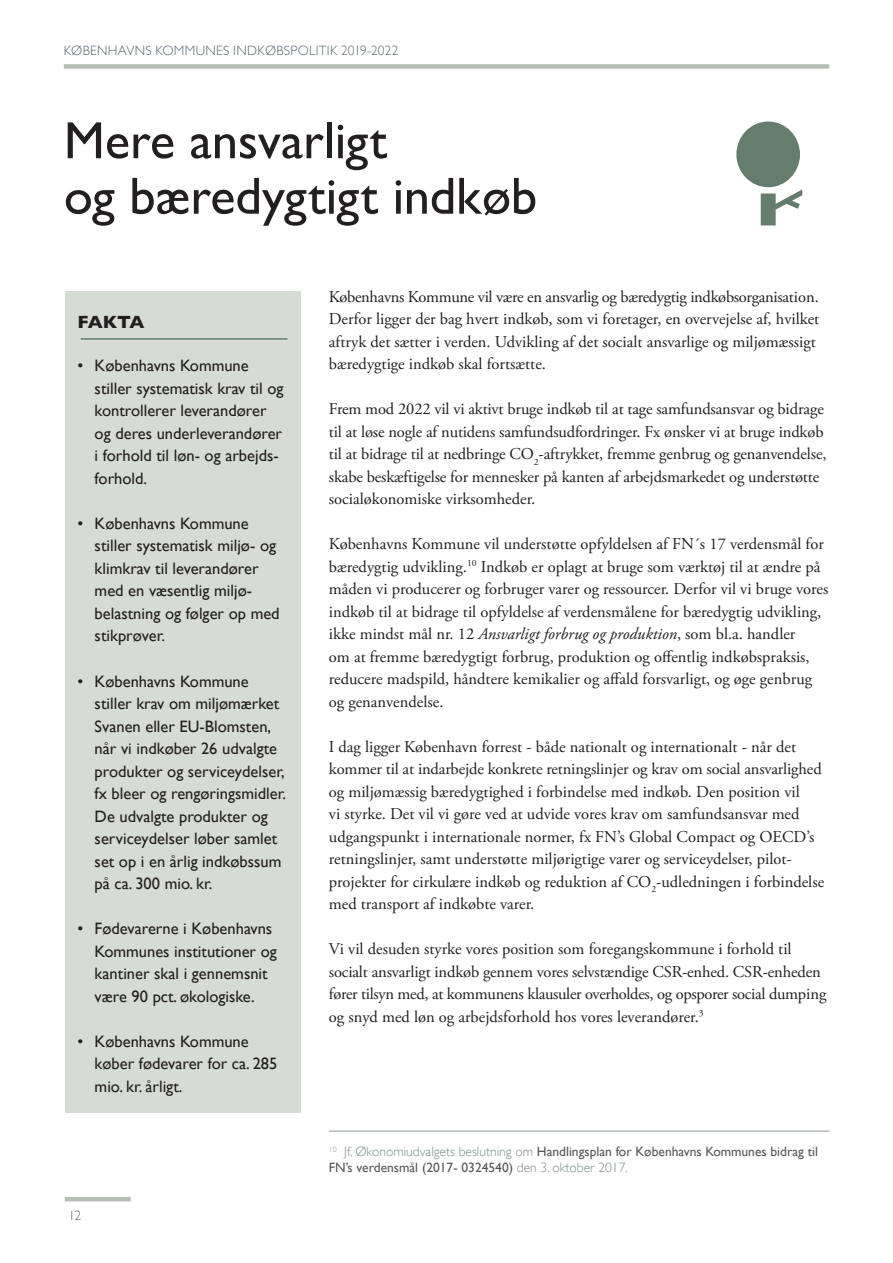
<style>
.page{position:relative;width:893px;height:1263px;background:#fff}
.page>*{position:absolute;margin:0;border:0;box-sizing:border-box;transform-origin:0 0}
.Overskrift_1{font:52.5px "Gill Sans";letter-spacing:-.005em;color:#231f20}
.FAKTA_brød{font:700 18px "Gill Sans";letter-spacing:-.03em;color:#231f20}
.brødtekst{font:16.5px/22.5px "Adobe Garamond Pro";color:#231f20}
.FAKTA_brød_punkt{font:16.5px/22.5px "Gill Sans";color:#231f20}
.Noter{font:13.5px/16.2px "Gill Sans";color:#57585a}
.t1{font:300 13.5px "Gill Sans";letter-spacing:.02em;color:#5b6771}
.s1{font-style:italic}
.s2{font-weight:300;color:#7e9083}
</style>
<div class="page">
<hr style="left:65px;top:1197px;width:66px;height:4px;background:#b7beb7">
<div style="left:64px;top:64px;width:765px;height:5px;background:#b7beb7"></div>
<hr style="left:329px;top:1130px;width:500px;height:2px;background:#b7beb7">
<svg style="left:736px;top:122px;width:66px;height:103px"></svg>
<div style="left:65px;top:291px;width:235px;height:821px;background:#d7dbd6"></div>
<hr style="left:81px;top:338px;width:206px;height:2px;background:#657d6d">
<p class="t1" style="left:64px;top:42px;width:336px">KØBENHAVNS KOMMUNES INDKØBSPOLITIK 2019-2022</p>
<p class="Overskrift_1" style="left:64px;top:110px;width:325px">Mere ansvarligt</p>
<p class="Overskrift_1" style="left:64px;top:165px;width:475px">og bæredygtigt indkøb</p>
<p class="FAKTA_brød" style="left:78px;top:311px;width:68px">FAKTA</p>
<p class="FAKTA_brød_punkt" style="left:95px;top:354px;width:190px;text-indent:-17px">• Københavns Kommune stiller systematisk krav til og kontrollerer leverandører og deres underleverandører i forhold til løn- og arbejds&shy;forhold.</p>
<p class="FAKTA_brød_punkt" style="left:95px;top:512px;width:187px;text-indent:-17px">• Københavns Kommune stiller systematisk miljø- og klimkrav til leverandører med en væsentlig miljø&shy;belastning og følger op med stikprøver.</p>
<p class="FAKTA_brød_punkt" style="left:95px;top:669px;width:193px;text-indent:-17px">• Københavns Kommune stiller krav om miljømærket<br>Svanen eller EU-Blomsten, når vi indkøber 26 udvalgte produkter og serviceydelser, fx bleer og rengøringsmidler.<br>De udvalgte produkter og serviceydelser løber samlet set op i en årlig indkøbssum på ca. 300 mio. kr.</p>
<p class="FAKTA_brød_punkt" style="left:95px;top:917px;width:184px;text-indent:-17px">• Fødevarerne i Københavns<br>Kommunes institutioner og kantiner skal i gennemsnit være 90 pct. økologiske.</p>
<p class="FAKTA_brød_punkt" style="left:95px;top:1029px;width:184px;text-indent:-17px">• Københavns Kommune køber fødevarer for ca. 285 mio. kr. årligt.</p>
<p class="t1" style="left:69px;top:1207px;width:14px">12</p>
<p class="brødtekst" style="left:329px;top:286px;width:492px">Københavns Kommune vil være en ansvarlig og bæredygtig indkøbsorganisation.<br>Derfor ligger der bag hvert indkøb, som vi foretager, en overvejelse af, hvilket aftryk det sætter i verden. Udvikling af det socialt ansvarlige og miljømæssigt bæredygtige indkøb skal fortsætte.</p>
<p class="brødtekst" style="left:329px;top:398px;width:499px">Frem mod 2022 vil vi aktivt bruge indkøb til at tage samfundsansvar og bidrage til at løse nogle af nutidens samfundsudfordringer. Fx ønsker vi at bruge indkøb til at bidrage til at nedbringe CO<sub>2</sub>-aftrykket, fremme genbrug og genanvendelse, skabe beskæftigelse for mennesker på kanten af arbejdsmarkedet og understøtte socialøkonomiske virksomheder.</p>
<p class="brødtekst" style="left:329px;top:533px;width:501px">Københavns Kommune vil understøtte opfyldelsen af FN´s 17 verdensmål for bæredygtig udvikling.<sup>10</sup> Indkøb er oplagt at bruge som værktøj til at ændre på måden vi producerer og forbruger varer og ressourcer. Derfor vil vi bruge vores indkøb til at bidrage til opfyldelse af verdensmålene for bæredygtig udvikling, ikke mindst mål nr. 12 <span class="s1">Ansvarligt forbrug og produktion</span>, som bl.a. handler<br>om at fremme bæredygtigt forbrug, produktion og offentlig indkøbspraksis, reducere madspild, håndtere kemikalier og affald forsvarligt, og øge genbrug og genanvendelse.</p>
<p class="brødtekst" style="left:329px;top:736px;width:497px">I dag ligger København forrest - både nationalt og internationalt - når det kommer til at indarbejde konkrete retningslinjer og krav om social ansvarlighed og miljømæssig bæredygtighed i forbindelse med indkøb. Den position vil<br>vi styrke. Det vil vi gøre ved at udvide vores krav om samfundsansvar med udgangspunkt i internationale normer, fx FN’s Global Compact og OECD’s retningslinjer, samt understøtte miljørigtige varer og serviceydelser, pilot&shy;projekter for cirkulære indkøb og reduktion af CO<sub>2</sub>-udledningen i forbindelse med transport af indkøbte varer.</p>
<p class="brødtekst" style="left:329px;top:938px;width:499px">Vi vil desuden styrke vores position som foregangskommune i forhold til socialt ansvarligt indkøb gennem vores selvstændige CSR-enhed. CSR-enheden fører tilsyn med, at kommunens klausuler overholdes, og opsporer social dumping og snyd med løn og arbejdsforhold hos vores leverandører.<sup>3</sup></p>
<p class="Noter" style="left:329px;top:1143px;width:491px"><sup>10</sup> <span class="s2">Jf. Økonomiudvalgets beslutning om</span> Handlingsplan for Københavns Kommunes bidrag til<br>FN’s verdensmål (2017- 0324540) <span class="s2">den 3. oktober 2017.</span></p>
</div>
